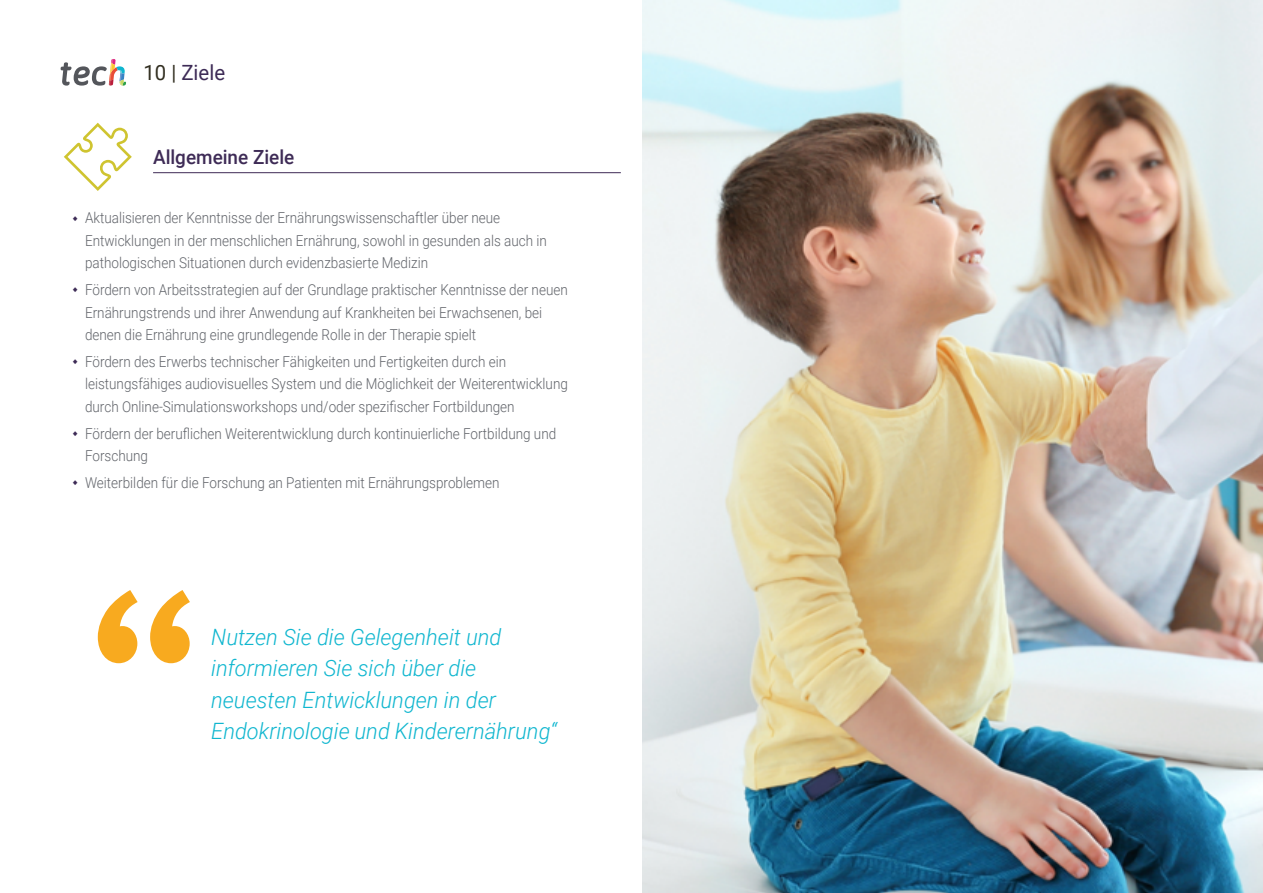
<style>
.page{position:relative;width:1263px;height:893px;background:#fff}
.page>*{position:absolute;margin:0;border:0;box-sizing:border-box;transform-origin:0 0}
.t1{font:italic 300 22.5px/31.5px "Roboto";color:#0fb6cf}
.t2{font:21px "Roboto";color:#3d2b56}
.t3{font:500 19.5px "Roboto";color:#3e2b56}
.t4{font:300 15px/22.5px "Roboto";color:#61646a;scale:.9 1}
.s1{color:#312e20}
</style>
<div class="page">
<svg style="left:61px;top:59px;width:65px;height:27px"></svg>
<img style="left:642px;top:0;width:621px;height:893px">
<hr style="left:153px;top:172px;width:468px;height:1px;background:#3e2b56">
<svg style="left:64px;top:123px;width:68px;height:68px"></svg>
<svg style="left:98px;top:590px;width:92px;height:73px"></svg>
<h2 class="t2" style="left:144px;top:57px;width:83px"><span class="s1">10 |</span> Ziele</h2>
<h3 class="t3" style="left:153px;top:144px;width:143px">Allgemeine Ziele</h3>
<p class="t4" style="left:85px;top:206px;width:515px">Aktualisieren der Kenntnisse der Ernährungswissenschaftler über neue<br>Entwicklungen in der menschlichen Ernährung, sowohl in gesunden als auch in pathologischen Situationen durch evidenzbasierte Medizin</p>
<p class="t4" style="left:85px;top:278px;width:538px">Fördern von Arbeitsstrategien auf der Grundlage praktischer Kenntnisse der neuen<br>Ernährungstrends und ihrer Anwendung auf Krankheiten bei Erwachsenen, bei denen die Ernährung eine grundlegende Rolle in der Therapie spielt</p>
<p class="t4" style="left:85px;top:350px;width:538px">Fördern des Erwerbs technischer Fähigkeiten und Fertigkeiten durch ein leistungsfähiges audiovisuelles System und die Möglichkeit der Weiterentwicklung durch Online-Simulationsworkshops und/oder spezifischer Fortbildungen</p>
<p class="t4" style="left:85px;top:421px;width:525px">Fördern der beruflichen Weiterentwicklung durch kontinuierliche Fortbildung und<br>Forschung</p>
<p class="t4" style="left:85px;top:471px;width:462px">Weiterbilden für die Forschung an Patienten mit Ernährungsproblemen</p>
<h1 class="t1" style="left:211px;top:620px;width:347px">Nutzen Sie die Gelegenheit und informieren Sie sich über die neuesten Entwicklungen in der<br>Endokrinologie und Kinderernährung“</h1>
</div>
